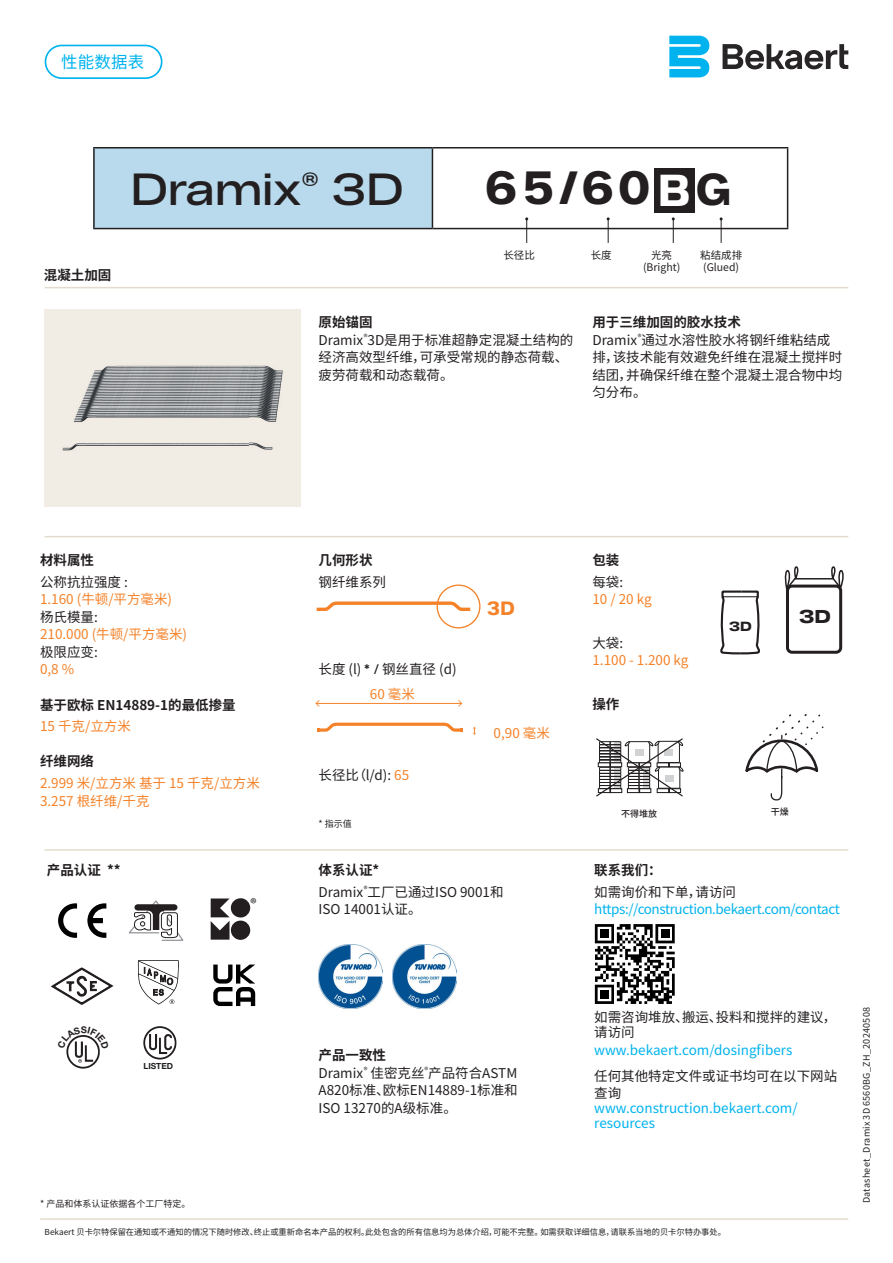
<style>
.page{position:relative;width:893px;height:1263px;background:#fff}
.page>*{position:absolute;margin:0;border:0;box-sizing:border-box;transform-origin:0 0}
.t1{font:700 45px "Bekaert Text";color:#231f20}
.t2{font:43.5px "Bekaert Headline";color:#231f20}
.t3{font:700 18.6px "Bekaert Text";color:#f58229}
.t4{font:700 18px "Bekaert Headline";color:#231f20}
.t5{font:16.5px "Noto Sans Hans";letter-spacing:.01em;color:#00b3ef}
.t6{font:15.9px "Myriad Pro";color:#231f20}
.t7{font:13.5px/17.5px "Noto Sans Hans";color:#231f20}
.t8{font:13.5px/17.5px "Noto Sans Hans";color:#f58229}
.t9{font:13.5px/15px "Noto Sans Hans";letter-spacing:-.01em;color:#00b3ef}
.t10{font:700 13.5px "Noto Sans Hans";color:#231f20}
.t11{font:13.5px "Noto Sans Hans";letter-spacing:-.03em;color:#00b3ef}
.t12{font:700 12.9px "Bekaert Headline";color:#231f20}
.t13{font:10.5px/12px "Noto Sans Hans";color:#231f20;text-align:center}
.t14{font:9px "Noto Sans Hans";letter-spacing:.02em;color:#231f20}
.t15{font:9px "Noto Sans Hans";color:#231f20}
.t16{font:500 9px "Noto Sans Hans";color:#231f20}
.t17{font:700 8.4px "Helvetica Neue LT Pro";color:#231f20}
.t18{font:8.25px "Noto Sans Hans";color:#231f20}
.s1{font-size:43.2px;color:#fff}
.s2{font-size:43.2px}
.s3{font-weight:700}
.s4{font-family:"Bekaert Text"}
.s5{color:#f58229}
</style>
<div class="page">
<div style="left:93px;top:147px;width:339px;height:82px;background:#b8daec"></div>
<hr style="left:93px;top:147px;width:339px;height:1px;background:#231f20">
<hr style="left:93px;top:148px;width:2px;height:80px;background:#231f20">
<hr style="left:432px;top:147px;width:356px;height:1px;background:#231f20">
<hr style="left:432px;top:148px;width:1px;height:80px;background:#231f20">
<hr style="left:787px;top:148px;width:1px;height:80px;background:#231f20">
<hr style="left:93px;top:228px;width:339px;height:1px;background:#231f20">
<hr style="left:432px;top:228px;width:356px;height:1px;background:#231f20">
<svg style="left:525px;top:217px;width:3px;height:26px"></svg>
<svg style="left:607px;top:217px;width:3px;height:26px"></svg>
<svg style="left:672px;top:217px;width:3px;height:26px"></svg>
<svg style="left:720px;top:217px;width:3px;height:26px"></svg>
<hr style="left:45px;top:287px;width:803px;height:1px;background:#e3dcce">
<hr style="left:45px;top:536px;width:803px;height:1px;background:#e3dcce">
<hr style="left:45px;top:849px;width:803px;height:2px;background:#e3dcce">
<hr style="left:40px;top:1218px;width:808px;height:2px;background:#e3dcce">
<hr style="left:316px;top:703px;width:145px;height:1px;background:#f58229">
<svg style="left:315px;top:700px;width:5px;height:7px"></svg>
<svg style="left:458px;top:700px;width:4px;height:7px"></svg>
<svg style="left:473px;top:727px;width:3px;height:8px"></svg>
<svg style="left:317px;top:723px;width:146px;height:9px"></svg>
<img style="left:392px;top:944px;width:64px;height:65px">
<img style="left:319px;top:944px;width:64px;height:65px">
<img style="left:45px;top:309px;width:256px;height:197px">
<div style="left:655px;top:168px;width:40px;height:44px;background:#231f20"></div>
<svg style="left:720px;top:590px;width:40px;height:65px"></svg>
<hr style="left:723px;top:596px;width:34px;height:1px;background:#231f20">
<div style="left:45px;top:45px;width:117px;height:34px;border:2px solid #00b3ef;border-radius:16px"></div>
<div style="left:786px;top:585px;width:56px;height:69px;border:3px solid #231f20;border-radius:5px"></div>
<hr style="left:795px;top:578px;width:38px;height:1px;background:#231f20">
<svg style="left:784px;top:566px;width:18px;height:24px"></svg>
<svg style="left:829px;top:566px;width:15px;height:24px"></svg>
<svg style="left:58px;top:903px;width:19px;height:35px"></svg>
<svg style="left:87px;top:903px;width:19px;height:35px"></svg>
<svg style="left:128px;top:900px;width:56px;height:41px"></svg>
<svg style="left:211px;top:898px;width:39px;height:42px"></svg>
<svg style="left:51px;top:967px;width:63px;height:38px"></svg>
<svg style="left:138px;top:960px;width:41px;height:44px"></svg>
<svg style="left:213px;top:964px;width:42px;height:42px"></svg>
<svg style="left:143px;top:1026px;width:34px;height:33px"></svg>
<svg style="left:317px;top:601px;width:153px;height:10px"></svg>
<div style="left:437px;top:584px;width:43px;height:44px;border:1px solid #f58229;border-radius:50%"></div>
<svg style="left:745px;top:714px;width:78px;height:86px"></svg>
<svg style="left:596px;top:738px;width:88px;height:59px"></svg>
<svg style="left:595px;top:924px;width:80px;height:33px"></svg>
<div style="left:661px;top:929px;width:8px;height:9px;background:#000001"></div>
<svg style="left:595px;top:985px;width:19px;height:19px"></svg>
<div style="left:600px;top:990px;width:9px;height:8px;background:#000001"></div>
<svg style="left:723px;top:44px;width:125px;height:25px"></svg>
<svg style="left:669px;top:36px;width:40px;height:41px;background:#32c2f2"></svg>
<svg style="left:66px;top:1035px;width:34px;height:34px"></svg>
<p class="t5" style="left:61px;top:53px;width:85px">性能数据表</p>
<h2 class="t2" style="left:130px;top:163px;width:276px">Dramix<sup>®</sup> 3D</h2>
<p class="t10" style="left:44px;top:267px;width:69px">混凝土加固</p>
<h1 class="t1" style="left:485px;top:159px;width:248px">65/60<span class="s1">B</span><span class="s2">G</span></h1>
<p class="t13" style="left:503px;top:249px;width:33px">长径比</p>
<p class="t13" style="left:591px;top:249px;width:22px">长度</p>
<p class="t13" style="left:643px;top:249px;width:39px">光亮<br>( Bright )</p>
<p class="t13" style="left:700px;top:249px;width:43px;text-align:left">粘结成排( Glued )</p>
<p class="t7" style="left:319px;top:314px;width:256px"><span class="s3">原始锚固<br></span>Dramix<sup>®</sup>3D是用于标准超静定混凝土结构的经济高效型纤维，可承受常规的静态荷载、疲劳荷载和动态载荷。</p>
<p class="t7" style="left:592px;top:314px;width:251px"><span class="s3">用于三维加固的胶水技术<br></span>Dramix<sup>®</sup>通过水溶性胶水将钢纤维粘结成排，该技术能有效避免纤维在混凝土搅拌时结团，并确保纤维在整个混凝土混合物中均匀分布。</p>
<p class="t10" style="left:40px;top:552px;width:55px">材料属性</p>
<p class="t7" style="left:40px;top:573px;width:89px">公称抗拉强度 :</p>
<p class="t8" style="left:40px;top:591px;width:134px">1.160 ( 牛顿/平方毫米 )</p>
<p class="t7" style="left:40px;top:608px;width:59px">杨氏模量:</p>
<p class="t8" style="left:40px;top:626px;width:149px">210.000 ( 牛顿/平方毫米 )</p>
<p class="t7" style="left:40px;top:643px;width:59px">极限应变:</p>
<p class="t8" style="left:40px;top:661px;width:36px">0,8 %</p>
<p class="t10" style="left:40px;top:697px;width:197px">基于欧标 EN14889-1的最低掺量</p>
<p class="t8" style="left:40px;top:718px;width:92px">15 千克/立方米</p>
<p class="t10" style="left:40px;top:754px;width:55px">纤维网络</p>
<p class="t8" style="left:40px;top:775px;width:221px">2.999 米/立方米 基于 15 千克/立方米<br>3.257 根纤维/千克</p>
<p class="t10" style="left:47px;top:862px;width:75px">产品认证 **</p>
<p class="t6" style="left:250px;top:894px;width:8px">®</p>
<p class="t10" style="left:319px;top:552px;width:55px">几何形状</p>
<p class="t7" style="left:319px;top:573px;width:69px">钢纤维系列</p>
<p class="t7" style="left:319px;top:661px;width:140px">长度 (l) <span class="s4">* /</span> 钢丝直径 (d)</p>
<p class="t8" style="left:370px;top:686px;width:47px">60 毫米</p>
<p class="t7" style="left:319px;top:766px;width:92px">长径比（l/d) : <span class="s5">65</span></p>
<p class="t14" style="left:319px;top:819px;width:35px">* 指示值</p>
<h3 class="t3" style="left:487px;top:596px;width:30px">3D</h3>
<p class="t8" style="left:494px;top:725px;width:58px">0,90 毫米</p>
<p class="t7" style="left:319px;top:859px;width:187px;line-height:21.8px"><span class="s3">体系认证*<br></span>Dramix<sup>®</sup>工厂已通过ISO 9001和</p>
<p class="t7" style="left:319px;top:901px;width:105px">ISO 14001认证。</p>
<p class="t10" style="left:592px;top:552px;width:28px">包装</p>
<p class="t7" style="left:592px;top:573px;width:32px">每袋 :</p>
<p class="t8" style="left:592px;top:591px;width:61px">10 / 20 kg</p>
<p class="t7" style="left:592px;top:634px;width:32px">大袋 :</p>
<p class="t8" style="left:592px;top:652px;width:98px">1.100 - 1.200 kg</p>
<p class="t10" style="left:592px;top:697px;width:28px">操作</p>
<p class="t12" style="left:729px;top:618px;width:24px">3D</p>
<h3 class="t4" style="left:799px;top:604px;width:33px">3D</h3>
<p class="t16" style="left:621px;top:808px;width:37px">不得堆放</p>
<p class="t16" style="left:771px;top:806px;width:19px">干燥</p>
<p class="t10" style="left:594px;top:862px;width:69px">联系我们：</p>
<p class="t7" style="left:594px;top:883px;width:143px">如需询价和下单，请访问</p>
<p class="t11" style="left:594px;top:902px;width:247px">https://construction.bekaert.com/contact</p>
<p class="t17" style="left:143px;top:1060px;width:31px">LISTED</p>
<p class="t15" style="left:40px;top:1199px;width:152px">* 产品和体系认证依据各个工厂特定。</p>
<p class="t7" style="left:319px;top:1046px;width:201px"><span class="s3">产品一致性<br></span>Dramix<sup>®</sup> 佳密克丝<sup>®</sup>产品符合ASTM<br>A820标准、欧标EN14889-1标准和<br>ISO 13270的A级标准。</p>
<p class="t7" style="left:594px;top:1010px;width:244px;line-height:15px">如需咨询堆放、搬运、投料和搅拌的建议，请访问</p>
<p class="t9" style="left:594px;top:1042px;width:200px">www.bekaert.com/dosingfibers</p>
<p class="t7" style="left:594px;top:1067px;width:244px">任何其他特定文件或证书均可在以下网站查询</p>
<p class="t9" style="left:594px;top:1101px;width:205px">www.construction.bekaert.com/ resources</p>
<p class="t18" style="left:45px;top:1227px;width:683px">Bekaert 贝卡尔特保留在通知或不通知的情况下随时修改、终止或重新命名本产品的权利。此处包含的所有信息均为总体介绍，可能不完整。如需获取详细信息，请联系当地的贝卡尔特办事处。</p>
<p class="t14" style="left:861px;top:1203px;width:198px;rotate:-90deg">Datasheet_Dramix 3D 6560BG_ZH_20240508</p>
</div>
